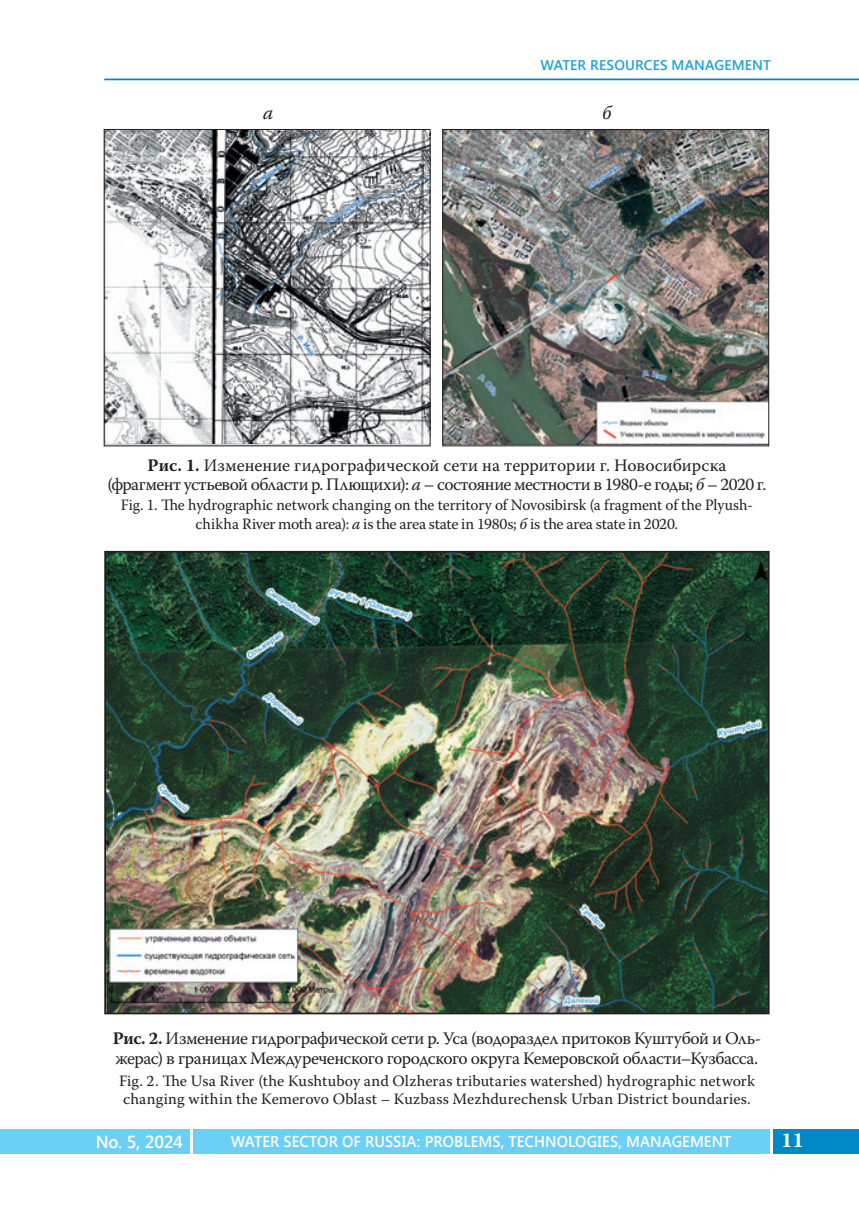
<style>
.page{position:relative;width:859px;height:1206px;background:#fff}
.page>*{position:absolute;margin:0;border:0;box-sizing:border-box;transform-origin:0 0}
.t1{font:700 21px "Warnock Pro";color:#fff}
.t2{font:italic 19.25px "Warnock Pro";color:#231f20}
.t3{font:17.5px/19.2px "Warnock Pro";letter-spacing:-.025em;color:#231f20;text-align:center}
.t4{font:600 17.5px "Segoe UI";letter-spacing:-.02em;color:#fff;scale:.96 1}
.t5{font:15.75px/19.2px "Warnock Pro";color:#231f20;text-align:center}
.t6{font:600 15.75px "Segoe UI";letter-spacing:.005em;color:#fff;scale:.95 1}
.t7{font:600 14px "Segoe UI";letter-spacing:.01em;color:#1fa0d5}
.s1{font-weight:700}
.s2{font-style:italic}
</style>
<div class="page">
<div style="left:193px;top:1128px;width:576px;height:25px;background:#6bcff6"></div>
<div style="left:772px;top:1128px;width:86px;height:25px;background:#0088c7"></div>
<div style="left:0;top:1128px;width:189px;height:25px;background:#6bcff6"></div>
<hr style="left:104px;top:79px;width:754px;height:1px;background:#0088c7">
<img style="left:106px;top:131px;width:322px;height:313px">
<div style="left:104px;top:129px;width:326px;height:317px;border:1px solid #231f20"></div>
<img style="left:444px;top:131px;width:322px;height:313px">
<div style="left:442px;top:129px;width:326px;height:317px;border:1px solid #231f20"></div>
<img style="left:107px;top:554px;width:659px;height:457px">
<div style="left:104px;top:551px;width:665px;height:463px;border:2px solid #231f20"></div>
<p class="t7" style="left:540px;top:55px;width:232px">WATER RESOURCES MANAGEMENT</p>
<p class="t2" style="left:263px;top:105px;width:12px">а</p>
<p class="t2" style="left:601px;top:105px;width:11px">б</p>
<p class="t3" style="left:107px;top:457px;width:660px"><span class="s1">Рис. 1.</span> Изменение гидрографической сети на территории г. Новосибирска<br>(фрагмент устьевой области р. Плющихи): <span class="s2">а</span> – состояние местности в 1980-е годы; <span class="s2">б</span> – 2020 г.</p>
<p class="t5" style="left:121px;top:496px;width:633px">Fig. 1. The hydrographic network changing on the territory of Novosibirsk (a fragment of the Plyush&shy;chikha River moth area): <span class="s2">а</span> is the area state in 1980s; <span class="s2">б</span> is the area state in 2020.</p>
<p class="t3" style="left:113px;top:1030px;width:649px;text-align:left"><span class="s1">Рис. 2.</span> Изменение гидрографической сети р. Уса (водораздел притоков Куштубой и Оль&shy;жерас) в границах Междуреченского городского округа Кемеровской области–Кузбасса.</p>
<p class="t5" style="left:119px;top:1073px;width:637px;line-height:17.5px;text-align:left">Fig. 2. The Usa River (the Kushtuboy and Olzheras tributaries watershed) hydrographic network changing within the Kemerovo Oblast – Kuzbass Mezhdurechensk Urban District boundaries.</p>
<p class="t4" style="left:96px;top:1128px;width:92px">No. 5, 2024</p>
<p class="t6" style="left:231px;top:1129px;width:528px">WATER SECTOR OF RUSSIA: PROBLEMS, TECHNOLOGIES, MANAGEMENT</p>
<p class="t1" style="left:780px;top:1132px;width:24px">11</p>
</div>
